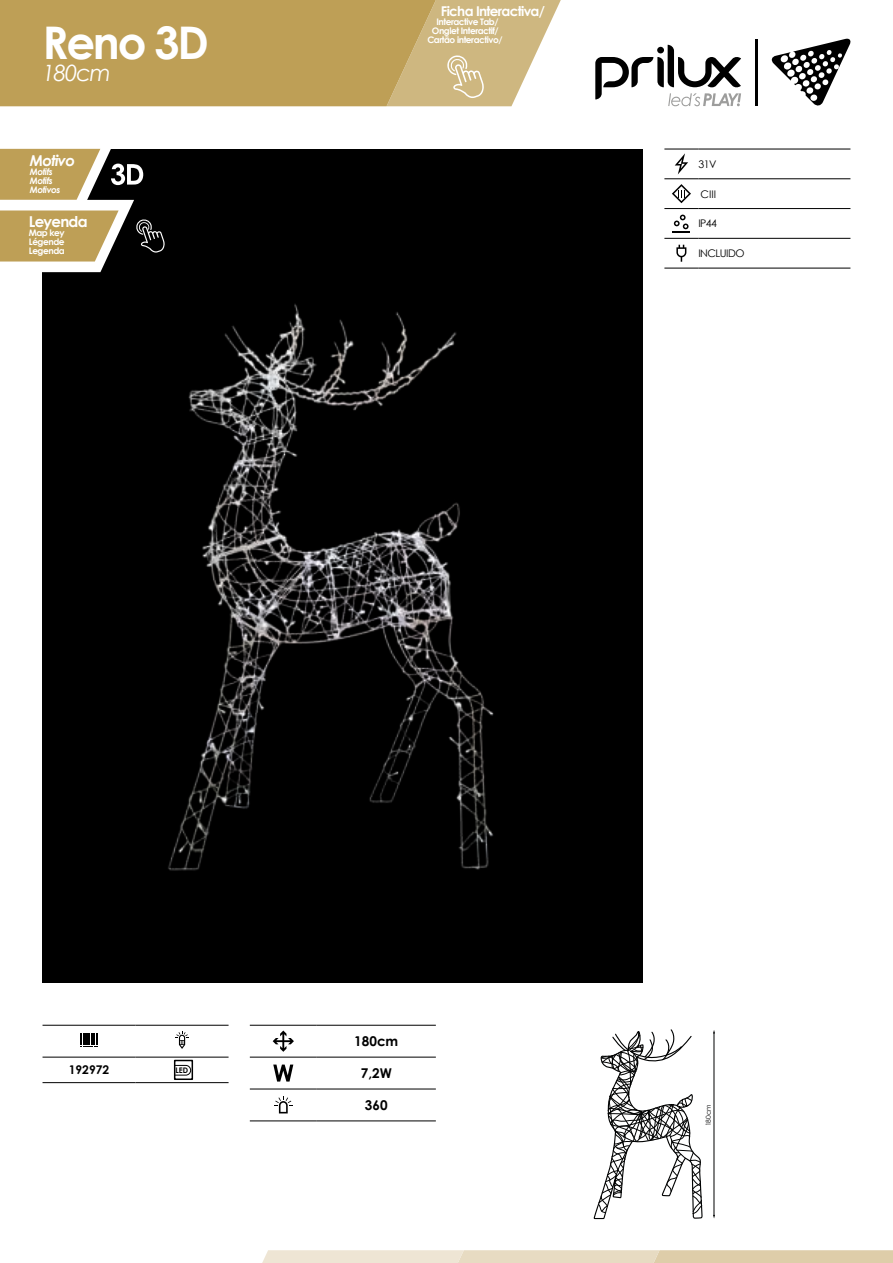
<style>
.page{position:relative;width:893px;height:1263px;background:#fff}
.page>*{position:absolute;margin:0;border:0;box-sizing:border-box;transform-origin:0 0}
.t1{font:700 45px "Century Gothic";letter-spacing:-.05em;color:#fff}
.t2{font:italic 22.5px "Century Gothic";letter-spacing:-.05em;color:#fff}
.t3{font:700 15px "Century Gothic";letter-spacing:-.05em;color:#fff}
.t4{font:italic 700 15px "Century Gothic";letter-spacing:-.05em;color:#fff}
.t5{font:700 13.5px "Century Gothic";letter-spacing:-.05em;color:#fff}
.t6{font:700 13.5px "Century Gothic";color:#000}
.t7{font:700 12px "Century Gothic";color:#000}
.t8{font:10.5px "Century Gothic";letter-spacing:-.05em;color:#000}
.t9{font:700 9px/9px "Century Gothic";letter-spacing:-.05em;color:#fff;text-align:center}
.t10{font:italic 700 9px/9px "Century Gothic";letter-spacing:-.05em;color:#fff}
.t11{font:700 7.65px "Century Gothic";color:#000}
.t12{font:6.75px "Century Gothic";color:#010202}
</style>
<div class="page">
<div style="left:0;top:0;width:387px;height:106px;background:#be9f56"></div>
<hr style="left:755px;top:39px;width:2px;height:67px;background:#000">
<svg style="left:771px;top:39px;width:80px;height:67px"></svg>
<svg style="left:595px;top:45px;width:146px;height:61px"></svg>
<svg style="left:387px;top:0;width:174px;height:106px;background:#d3be8e"></svg>
<svg style="left:262px;top:1250px;width:631px;height:13px;background:#e6d9bf"></svg>
<hr style="left:43px;top:1025px;width:93px;height:1px;background:#000">
<hr style="left:136px;top:1025px;width:93px;height:1px;background:#000">
<hr style="left:43px;top:1057px;width:93px;height:1px;background:#000">
<hr style="left:136px;top:1057px;width:93px;height:1px;background:#000">
<hr style="left:43px;top:1082px;width:93px;height:1px;background:#000">
<hr style="left:136px;top:1082px;width:93px;height:1px;background:#000">
<svg style="left:81px;top:1033px;width:16px;height:14px"></svg>
<svg style="left:176px;top:1031px;width:12px;height:18px"></svg>
<svg style="left:177px;top:1065px;width:13px;height:11px"></svg>
<div style="left:174px;top:1060px;width:19px;height:20px;border:2px solid #000"></div>
<div style="left:43px;top:149px;width:600px;height:833px;background:#000"></div>
<hr style="left:664px;top:179px;width:34px;height:1px;background:#000">
<hr style="left:698px;top:179px;width:152px;height:1px;background:#000">
<hr style="left:664px;top:208px;width:34px;height:1px;background:#000">
<hr style="left:698px;top:208px;width:152px;height:1px;background:#000">
<hr style="left:664px;top:149px;width:34px;height:1px;background:#000">
<hr style="left:698px;top:149px;width:152px;height:1px;background:#000">
<hr style="left:664px;top:238px;width:34px;height:1px;background:#000">
<hr style="left:698px;top:238px;width:152px;height:1px;background:#000">
<hr style="left:664px;top:268px;width:34px;height:1px;background:#000">
<hr style="left:698px;top:268px;width:152px;height:1px;background:#000">
<svg style="left:675px;top:153px;width:13px;height:21px"></svg>
<svg style="left:672px;top:184px;width:19px;height:19px"></svg>
<svg style="left:673px;top:215px;width:17px;height:17px"></svg>
<svg style="left:676px;top:245px;width:10px;height:17px"></svg>
<svg style="left:0;top:148px;width:165px;height:124px"></svg>
<hr style="left:250px;top:1025px;width:67px;height:1px;background:#000">
<hr style="left:317px;top:1025px;width:119px;height:1px;background:#000">
<hr style="left:250px;top:1057px;width:67px;height:1px;background:#000">
<hr style="left:317px;top:1057px;width:119px;height:1px;background:#000">
<hr style="left:250px;top:1089px;width:67px;height:1px;background:#000">
<hr style="left:317px;top:1089px;width:119px;height:1px;background:#000">
<hr style="left:250px;top:1121px;width:67px;height:1px;background:#000">
<hr style="left:317px;top:1121px;width:119px;height:1px;background:#000">
<svg style="left:273px;top:1030px;width:21px;height:22px"></svg>
<svg style="left:273px;top:1064px;width:20px;height:17px"></svg>
<svg style="left:274px;top:1096px;width:18px;height:17px"></svg>
<hr style="left:714px;top:1033px;width:1px;height:182px;background:#010202">
<svg style="left:593px;top:1029px;width:110px;height:191px"></svg>
<img style="left:110px;top:255px;width:384px;height:616px">
<h1 class="t1" style="left:43px;top:22px;width:168px">Reno 3D</h1>
<h2 class="t2" style="left:43px;top:60px;width:70px">180cm</h2>
<h3 class="t4" style="left:30px;top:155px;width:47px">Motivo</h3>
<p class="t10" style="left:30px;top:168px;width:32px">Motifs<br>Motifs<br>Motivos</p>
<h3 class="t3" style="left:29px;top:214px;width:60px">Leyenda</h3>
<p class="t9" style="left:29px;top:228px;width:38px;text-align:justify">Map key Légende Legenda</p>
<h3 class="t5" style="left:441px;top:5px;width:106px">Ficha Interactiva/</h3>
<p class="t9" style="left:427px;top:17px;width:77px">Interactive Tab/<br>Onglet Interactif/<br>Cartão interactivo/</p>
<p class="t8" style="left:698px;top:160px;width:19px">31V</p>
<p class="t8" style="left:701px;top:189px;width:17px">CIII</p>
<p class="t8" style="left:698px;top:219px;width:20px">IP44</p>
<p class="t8" style="left:698px;top:249px;width:48px">INCLUIDO</p>
<h3 class="t7" style="left:69px;top:1064px;width:42px">192972</h3>
<p class="t11" style="left:176px;top:1067px;width:14px">LED</p>
<h3 class="t6" style="left:354px;top:1035px;width:46px">180cm</h3>
<h3 class="t6" style="left:361px;top:1067px;width:33px">7,2W</h3>
<h3 class="t6" style="left:365px;top:1099px;width:24px">360</h3>
<p class="t12" style="left:705px;top:1126px;width:23px;rotate:-90deg">180cm</p>
</div>
